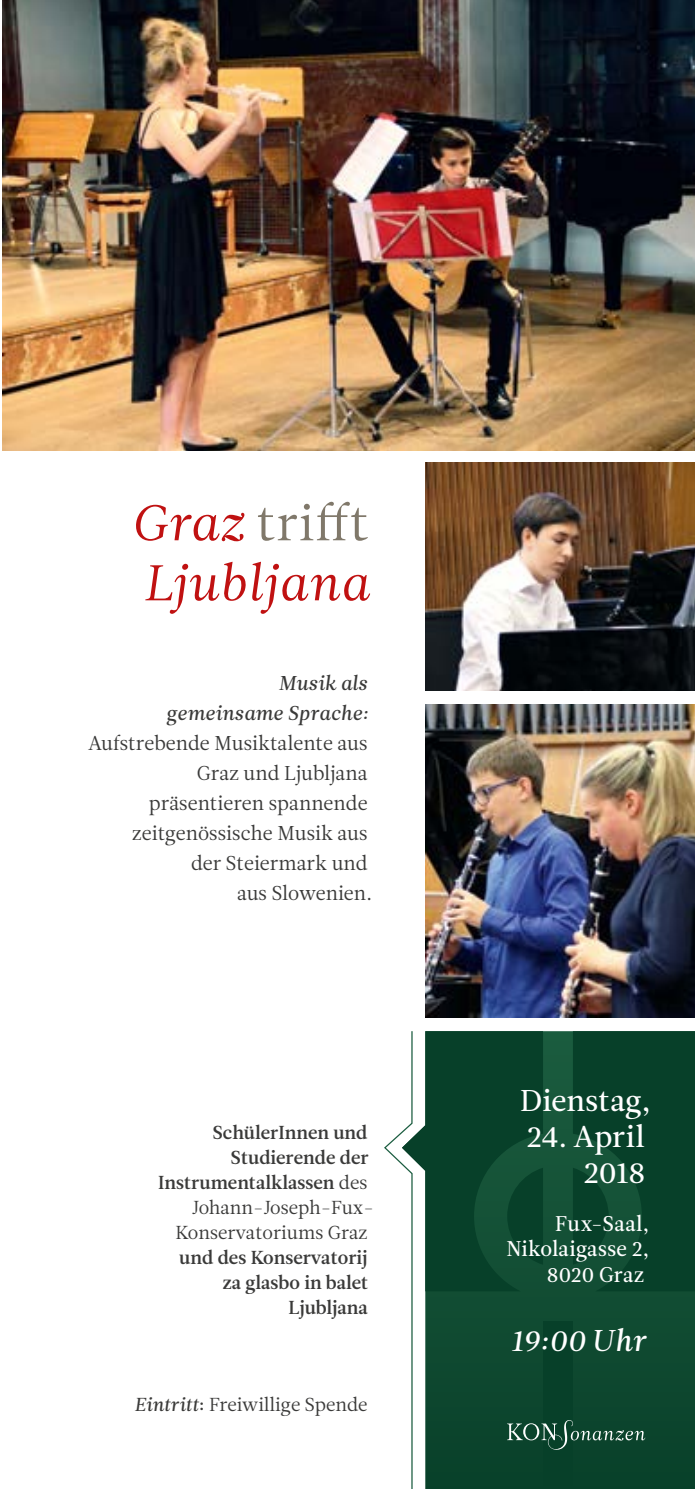
<style>
.page{position:relative;width:695px;height:1489px;background:#fff}
.page>*{position:absolute;margin:0;border:0;box-sizing:border-box;transform-origin:0 0}
.t1{font:50px "Leitura News Roman 1";color:#80786a}
.t2{font:50px "Leitura News Italic 1";letter-spacing:.01em;color:#c01111}
.t3{font:30px/36px "Leitura News Roman 2";color:#fff;text-align:right}
.t4{font:30px "Leitura News Italic 2";letter-spacing:.01em;color:#fff}
.t5{font:21.25px/25.5px "Leitura News Roman 2";letter-spacing:.015em;color:#fff;text-align:right}
.t6{font:20px/30px "Leitura News Roman 1";color:#3a3a39;text-align:right}
.t7{font:20px/30px "Leitura News Italic 2";color:#3a3a39;text-align:right}
.t8{font:18.75px/25px "Leitura News Roman 3";color:#3a3a39;text-align:right}
.t9{font:18.75px/25px "Leitura News Roman 1";color:#3a3a39}
.s1{font-family:"Leitura News Italic 1";color:#c01111}
.s2{font-family:"Leitura News Roman 1"}
.s3{font-family:"Leitura News Italic 2"}
.s4{font-family:"Leitura News Roman 3"}
</style>
<div class="page">
<img style="left:2px;top:0;width:692px;height:1488px">
<h1 class="t1" style="left:131px;top:494px;width:239px"><span class="s1">Graz</span> trifft</h1>
<h1 class="t2" style="left:143px;top:554px;width:227px">Ljubljana</h1>
<p class="t7" style="left:166px;top:668px;width:204px">Musik als gemeinsame Sprache:</p>
<p class="t6" style="left:88px;top:728px;width:286px">Aufstrebende Musiktalente aus<br>Graz und Ljubljana präsentieren spannende zeitgenössische Musik aus<br>der Steiermark und<br>aus Slowenien.</p>
<p class="t8" style="left:158px;top:1120px;width:212px">SchülerInnen und<br>Studierende der<br>Instrumentalklassen <span class="s2">des</span></p>
<p class="t9" style="left:175px;top:1195px;width:200px;text-indent:17px">Johann-Joseph-Fux-<br>Konservatoriums Graz</p>
<p class="t8" style="left:179px;top:1245px;width:191px">und des Konservatorij za glasbo in balet<br>Ljubljana</p>
<p class="t9" style="left:134px;top:1391px;width:234px"><span class="s3">Eintritt</span><span class="s4">:</span> Freiwillige Spende</p>
<h2 class="t3" style="left:520px;top:1082px;width:133px">Dienstag,</h2>
<h2 class="t3" style="left:526px;top:1118px;width:120px">24. April<br>2018</h2>
<p class="t5" style="left:506px;top:1210px;width:145px">Fux-Saal,<br>Nikolaigasse 2,<br>8020 Graz</p>
<h2 class="t4" style="left:511px;top:1322px;width:137px">19:00 Uhr</h2>
</div>
